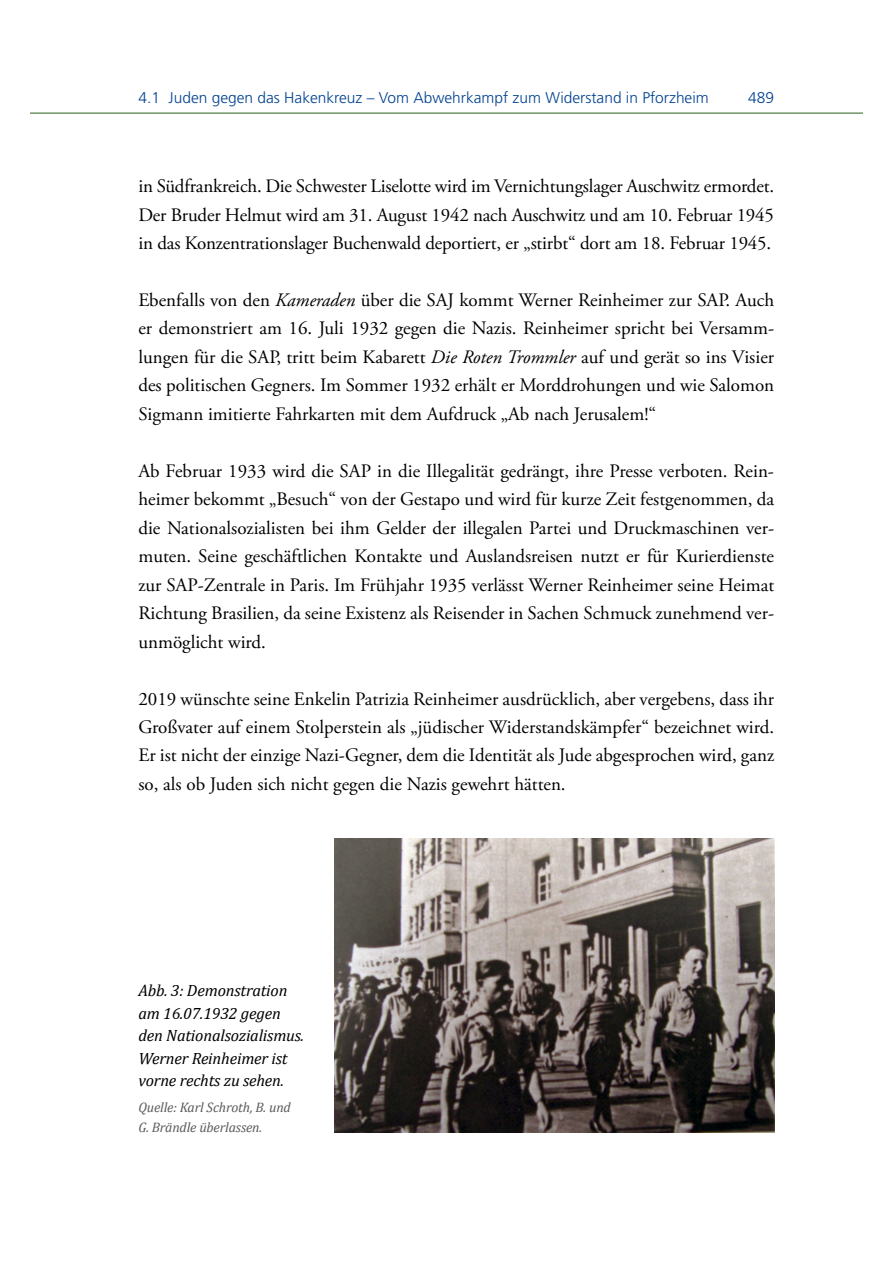
<style>
.page{position:relative;width:893px;height:1263px;background:#fff}
.page>*{position:absolute;margin:0;border:0;box-sizing:border-box;transform-origin:0 0}
.t1{font:18.9px/28.5px "Adobe Garamond Pro";color:#000;text-align:justify}
.t2{font:italic 16.35px/22.4px "Cambria";letter-spacing:-.01em;color:#000}
.t3{font:300 15.6px "Frutiger";color:#004290}
.t4{font:italic 13.8px/20.7px "Cambria";letter-spacing:-.01em;color:#5a5b5e}
.s1{font-style:italic}
</style>
<div class="page">
<hr style="left:31px;top:112px;width:831px;height:2px;background:#59854e">
<img style="left:334px;top:839px;width:440px;height:293px">
<p class="t3" style="left:138px;top:89px;width:572px">4.1 Juden gegen das Hakenkreuz – Vom Abwehrkampf zum Widerstand in Pforzheim</p>
<p class="t3" style="left:748px;top:89px;width:27px">489</p>
<p class="t1" style="left:138px;top:173px;width:637px">in Südfrankreich. Die Schwester Liselotte wird im Vernichtungslager Auschwitz ermordet.<br>Der Bruder Helmut wird am 31. August 1942 nach Auschwitz und am 10. Februar 1945 in das Konzentrationslager Buchenwald deportiert, er „stirbt“ dort am 18. Februar 1945.</p>
<p class="t1" style="left:138px;top:286px;width:637px">Ebenfalls von den <span class="s1">Kameraden</span> über die SAJ kommt Werner Reinheimer zur SAP. Auch er demonstriert am 16. Juli 1932 gegen die Nazis. Reinheimer spricht bei Versamm&shy;lungen für die SAP, tritt beim Kabarett <span class="s1">Die Roten Trommler</span> auf und gerät so ins Visier des politischen Gegners. Im Sommer 1932 erhält er Morddrohungen und wie Salomon Sigmann imitierte Fahrkarten mit dem Aufdruck „Ab nach Jerusalem!“</p>
<p class="t1" style="left:138px;top:457px;width:637px">Ab Februar 1933 wird die SAP in die Illegalität gedrängt, ihre Presse verboten. Rein&shy;heimer bekommt „Besuch“ von der Gestapo und wird für kurze Zeit festgenommen, da die Nationalsozialisten bei ihm Gelder der illegalen Partei und Druckmaschinen ver&shy;muten. Seine geschäftlichen Kontakte und Auslandsreisen nutzt er für Kurierdienste zur SAP-Zentrale in Paris. Im Frühjahr 1935 verlässt Werner Reinheimer seine Heimat Richtung Brasilien, da seine Existenz als Reisender in Sachen Schmuck zunehmend ver&shy;unmöglicht wird.</p>
<p class="t1" style="left:138px;top:685px;width:637px">2019 wünschte seine Enkelin Patrizia Reinheimer ausdrücklich, aber vergebens, dass ihr Großvater auf einem Stolperstein als „jüdischer Widerstandskämpfer“ bezeichnet wird.<br>Er ist nicht der einzige Nazi-Gegner, dem die Identität als Jude abgesprochen wird, ganz so, als ob Juden sich nicht gegen die Nazis gewehrt hätten.</p>
<p class="t2" style="left:138px;top:979px;width:167px">Abb. 3: Demonstration am 16.07.1932 gegen den Nationalsozialismus.<br>Werner Reinheimer ist vorne rechts zu sehen.</p>
<p class="t4" style="left:138px;top:1096px;width:154px">Quelle: Karl Schroth, B. und<br>G. Brändle überlassen.</p>
</div>
